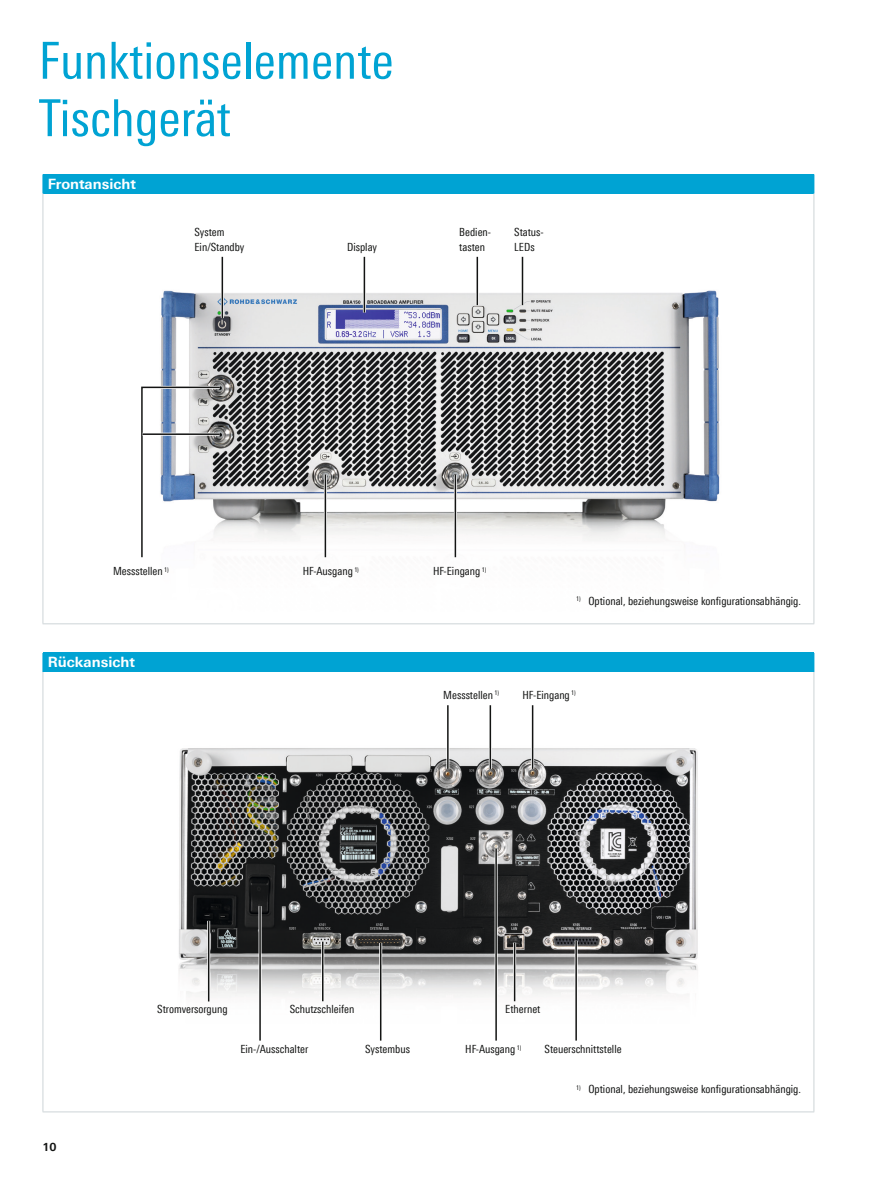
<style>
.page{position:relative;width:893px;height:1191px;background:#fff}
.page>*{position:absolute;margin:0;border:0;box-sizing:border-box;transform-origin:0 0}
.t1{font:51px/57.4px "Linotype Univers 420 Cn";color:#00a3d3}
.t2{font:700 14.25px "Linotype Univers 630";color:#fff}
.t3{font:11.25px/14.4px "Linotype Univers 420 Cn";color:#131413}
.t4{font:700 11.25px "Linotype Univers 630";color:#131413}
.t5{font:6.45px "Linotype Univers 420 Cn";color:#131413}
</style>
<div class="page">
<div style="left:43px;top:174px;width:771px;height:20px;background:#00a3d3"></div>
<svg style="left:814px;top:174px;width:1px;height:20px"></svg>
<hr style="left:43px;top:194px;width:1px;height:429px;background:#cdd4d7">
<hr style="left:814px;top:194px;width:1px;height:429px;background:#cdd4d7">
<hr style="left:43px;top:623px;width:771px;height:1px;background:#cdd4d7">
<img style="left:161px;top:256px;width:559px;height:302px">
<div style="left:43px;top:653px;width:771px;height:19px;background:#00a3d3"></div>
<svg style="left:814px;top:653px;width:1px;height:19px"></svg>
<hr style="left:43px;top:672px;width:1px;height:439px;background:#cdd4d7">
<hr style="left:814px;top:672px;width:1px;height:439px;background:#cdd4d7">
<hr style="left:43px;top:1111px;width:771px;height:1px;background:#cdd4d7">
<img style="left:179px;top:748px;width:519px;height:293px">
<hr style="left:221px;top:257px;width:3px;height:61px;background:#fff">
<hr style="left:222px;top:257px;width:1px;height:61px;background:#131413">
<hr style="left:476px;top:257px;width:3px;height:48px;background:#fff">
<hr style="left:477px;top:257px;width:1px;height:48px;background:#131413">
<hr style="left:324px;top:474px;width:3px;height:83px;background:#fff">
<hr style="left:325px;top:474px;width:1px;height:83px;background:#131413">
<hr style="left:363px;top:257px;width:3px;height:55px;background:#fff">
<hr style="left:364px;top:257px;width:1px;height:55px;background:#131413">
<hr style="left:521px;top:257px;width:3px;height:48px;background:#fff">
<hr style="left:522px;top:257px;width:1px;height:48px;background:#131413">
<svg style="left:141px;top:384px;width:82px;height:174px"></svg>
<hr style="left:143px;top:433px;width:77px;height:3px;background:#fff">
<hr style="left:143px;top:433px;width:77px;height:2px;background:#131413">
<hr style="left:454px;top:474px;width:3px;height:83px;background:#fff">
<hr style="left:455px;top:474px;width:1px;height:83px;background:#131413">
<hr style="left:531px;top:705px;width:3px;height:64px;background:#fff">
<hr style="left:532px;top:705px;width:1px;height:64px;background:#131413">
<hr style="left:259px;top:906px;width:3px;height:134px;background:#fff">
<hr style="left:259px;top:906px;width:2px;height:134px;background:#131413">
<hr style="left:321px;top:941px;width:3px;height:60px;background:#fff">
<hr style="left:322px;top:941px;width:2px;height:60px;background:#131413">
<hr style="left:379px;top:943px;width:3px;height:97px;background:#fff">
<hr style="left:380px;top:943px;width:1px;height:97px;background:#131413">
<hr style="left:495px;top:848px;width:3px;height:192px;background:#fff">
<hr style="left:495px;top:848px;width:2px;height:192px;background:#131413">
<hr style="left:513px;top:942px;width:3px;height:59px;background:#fff">
<hr style="left:514px;top:942px;width:1px;height:59px;background:#131413">
<hr style="left:575px;top:940px;width:3px;height:100px;background:#fff">
<hr style="left:575px;top:940px;width:2px;height:100px;background:#131413">
<hr style="left:489px;top:705px;width:3px;height:64px;background:#fff">
<hr style="left:490px;top:705px;width:1px;height:64px;background:#131413">
<hr style="left:446px;top:705px;width:3px;height:64px;background:#fff">
<hr style="left:447px;top:705px;width:2px;height:64px;background:#131413">
<hr style="left:207px;top:921px;width:3px;height:80px;background:#fff">
<hr style="left:208px;top:921px;width:1px;height:80px;background:#131413">
<h1 class="t1" style="left:39px;top:32px;width:357px">Funktionselemente<br>Tischgerät</h1>
<p class="t2" style="left:48px;top:175px;width:90px">Frontansicht</p>
<p class="t3" style="left:195px;top:225px;width:51px">System<br>Ein/Standby</p>
<p class="t3" style="left:459px;top:225px;width:33px">Bedien-</p>
<p class="t3" style="left:347px;top:240px;width:31px">Display</p>
<p class="t3" style="left:459px;top:239px;width:27px">tasten</p>
<p class="t3" style="left:514px;top:225px;width:31px">Status-<br>LEDs</p>
<p class="t3" style="left:113px;top:564px;width:57px">Messstellen <sup>1)</sup></p>
<p class="t5" style="left:482px;top:565px;width:6px">1)</p>
<p class="t3" style="left:303px;top:564px;width:58px">HF-Ausgang <sup>1)</sup></p>
<p class="t3" style="left:433px;top:564px;width:49px">HF-Eingang</p>
<p class="t2" style="left:48px;top:654px;width:89px">Rückansicht</p>
<p class="t3" style="left:576px;top:594px;width:226px"><sup>1)</sup> Optional, beziehungsweise konfigurationsabhängig.</p>
<p class="t3" style="left:443px;top:688px;width:57px">Messstellen <sup>1)</sup></p>
<p class="t3" style="left:522px;top:688px;width:55px">HF-Eingang <sup>1)</sup></p>
<p class="t4" style="left:43px;top:1139px;width:16px">10</p>
<p class="t3" style="left:157px;top:1001px;width:72px">Stromversorgung</p>
<p class="t3" style="left:290px;top:1001px;width:66px">Schutzschleifen</p>
<p class="t3" style="left:240px;top:1042px;width:69px">Ein-/Ausschalter</p>
<p class="t3" style="left:365px;top:1042px;width:46px">Systembus</p>
<p class="t3" style="left:505px;top:1001px;width:37px">Ethernet</p>
<p class="t3" style="left:465px;top:1042px;width:58px">HF-Ausgang <sup>1)</sup></p>
<p class="t3" style="left:545px;top:1042px;width:79px">Steuerschnittstelle</p>
<p class="t3" style="left:576px;top:1082px;width:226px"><sup>1)</sup> Optional, beziehungsweise konfigurationsabhängig.</p>
</div>
